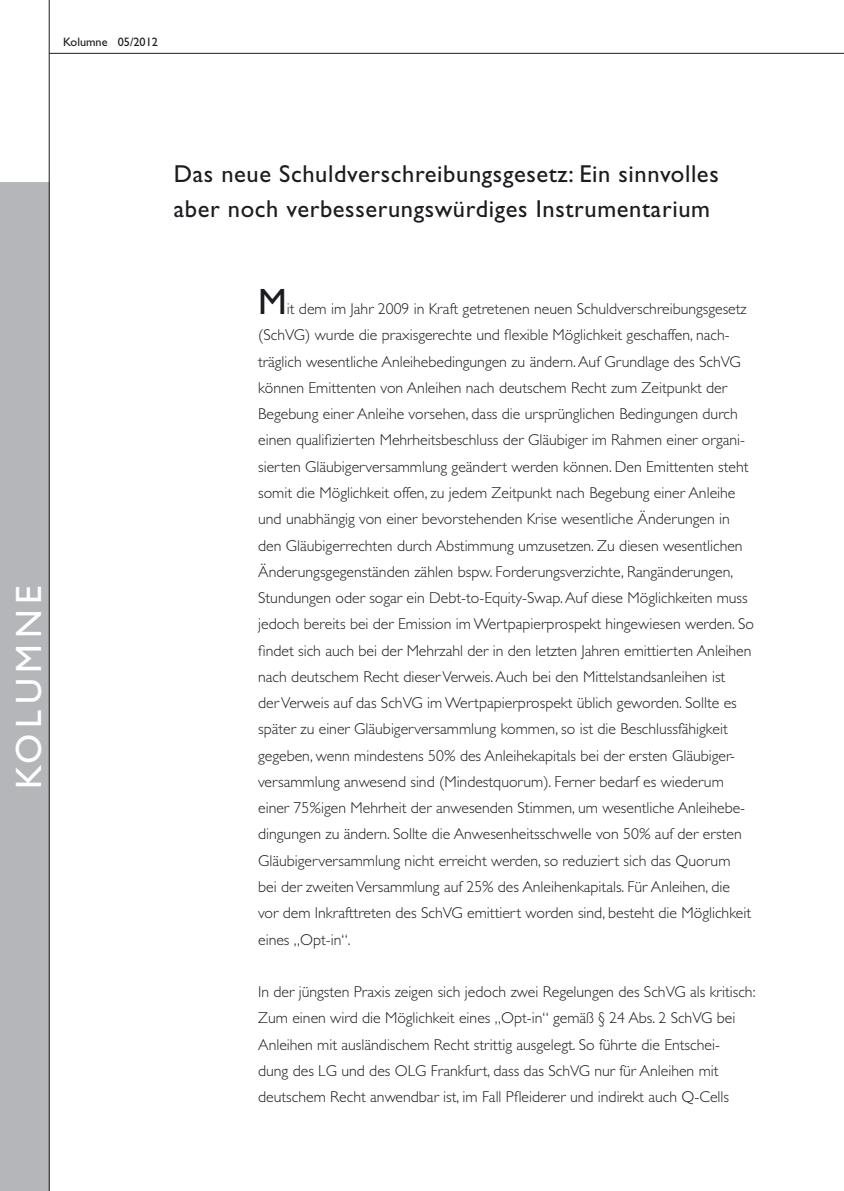
<style>
.page{position:relative;width:844px;height:1191px;background:#fff}
.page>*{position:absolute;margin:0;border:0;box-sizing:border-box;transform-origin:0 0}
.t1{font:36.75px "Gill Sans";letter-spacing:.15em;color:#fff}
.t2{font:36.75px "Gill Sans";color:#1b1c20}
.t3{font:24.5px/35px "Gill Sans";letter-spacing:.025em;color:#1b1c20}
.t4{font:300 15.75px/26.2px "Gill Sans";color:#1b1c20}
.t5{font:12.25px "Gill Sans";color:#1b1c20}
</style>
<div class="page">
<div style="left:0;top:182px;width:49px;height:1009px;background:#b4b6b9"></div>
<hr style="left:49px;top:53px;width:794px;height:1px;background:#1b1c20">
<hr style="left:49px;top:0;width:1px;height:1191px;background:#1b1c20">
<p class="t5" style="left:63px;top:35px;width:46px">Kolumne</p>
<p class="t5" style="left:118px;top:35px;width:42px">05/2012</p>
<h1 class="t1" style="left:8px;top:788px;width:204px;rotate:-90deg">KOLUMNE</h1>
<h2 class="t3" style="left:174px;top:156px;width:546px">Das neue Schuldverschreibungsgesetz: Ein sinnvolles aber noch verbesserungswürdiges Instrumentarium</h2>
<h1 class="t2" style="left:258px;top:281px;width:30px">M</h1>
<p class="t4" style="left:258px;top:296px;width:497px;text-indent:29px">it dem im Jahr 2009 in Kraft getretenen neuen Schuldverschreibungsgesetz (SchVG) wurde die praxisgerechte und flexible Möglichkeit geschaffen, nach&shy;träglich wesentliche Anleihebedingungen zu ändern. Auf Grundlage des SchVG können Emittenten von Anleihen nach deutschem Recht zum Zeitpunkt der Begebung einer Anleihe vorsehen, dass die ursprünglichen Bedingungen durch einen qualifizierten Mehrheitsbeschluss der Gläubiger im Rahmen einer organi&shy;sierten Gläubigerversammlung geändert werden können. Den Emittenten steht somit die Möglichkeit offen, zu jedem Zeitpunkt nach Begebung einer Anleihe und unabhängig von einer bevorstehenden Krise wesentliche Änderungen in den Gläubigerrechten durch Abstimmung umzusetzen. Zu diesen wesentlichen Änderungsgegenständen zählen bspw. Forderungsverzichte, Rangänderungen, Stundungen oder sogar ein Debt-to-Equity-Swap. Auf diese Möglichkeiten muss jedoch bereits bei der Emission im Wertpapierprospekt hingewiesen werden. So findet sich auch bei der Mehrzahl der in den letzten Jahren emittierten Anleihen nach deutschem Recht dieser Verweis. Auch bei den Mittelstandsanleihen ist<br>der Verweis auf das SchVG im Wertpapierprospekt üblich geworden. Sollte es später zu einer Gläubigerversammlung kommen, so ist die Beschlussfähigkeit gegeben, wenn mindestens 50% des Anleihekapitals bei der ersten Gläubiger&shy;versammlung anwesend sind (Mindestquorum). Ferner bedarf es wiederum einer 75%igen Mehrheit der anwesenden Stimmen, um wesentliche Anleihebe&shy;dingungen zu ändern. Sollte die Anwesenheitsschwelle von 50% auf der ersten Gläubigerversammlung nicht erreicht werden, so reduziert sich das Quorum<br>bei der zweiten Versammlung auf 25% des Anleihenkapitals. Für Anleihen, die vor dem Inkrafttreten des SchVG emittiert worden sind, besteht die Möglichkeit eines „Opt-in“.</p>
<p class="t4" style="left:258px;top:978px;width:498px">In der jüngsten Praxis zeigen sich jedoch zwei Regelungen des SchVG als kritisch:<br>Zum einen wird die Möglichkeit eines „Opt-in“ gemäß § 24 Abs. 2 SchVG bei Anleihen mit ausländischem Recht strittig ausgelegt. So führte die Entschei-<br>dung des LG und des OLG Frankfurt, dass das SchVG nur für Anleihen mit deutschem Recht anwendbar ist, im Fall Pfleiderer und indirekt auch Q-Cells</p>
</div>
